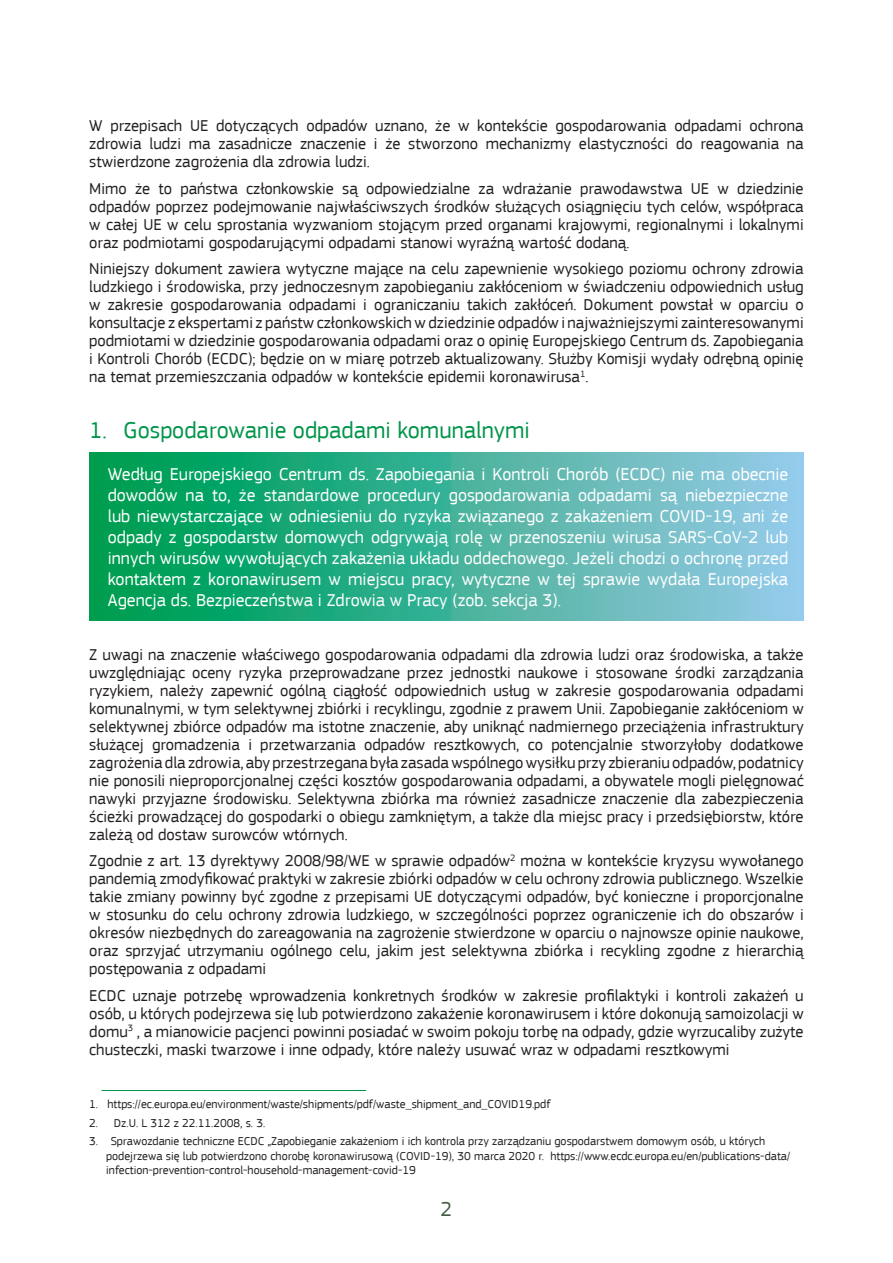
<style>
.page{position:relative;width:893px;height:1263px;background:#fff}
.page>*{position:absolute;margin:0;border:0;box-sizing:border-box;transform-origin:0 0}
.t1{font:24px "EC Square Sans Pro";color:#00954a}
.t2{font:21px "EC Square Sans Pro";color:#435d43}
.paragraphe_1{font:18px/21px "EC Square Sans Pro";color:#fff;text-align:justify}
.paragraphe_1-2{font:16.5px/18px "EC Square Sans Pro";color:#231f20;text-align:justify}
.t3{font:12px/14.4px "EC Square Sans Pro";color:#231f20}
</style>
<div class="page">
<div style="left:89px;top:452px;width:715px;height:169px;background:linear-gradient(to right,#009b49,#99cae9)"></div>
<hr style="left:102px;top:1090px;width:264px;height:1px;background:#00954a">
<p class="paragraphe_1-2" style="left:89px;top:117px;width:716px">W przepisach UE dotyczących odpadów uznano, że w kontekście gospodarowania odpadami ochrona zdrowia ludzi ma zasadnicze znaczenie i że stworzono mechanizmy elastyczności do reagowania na stwierdzone zagrożenia dla zdrowia ludzi.</p>
<p class="paragraphe_1-2" style="left:89px;top:180px;width:716px">Mimo że to państwa członkowskie są odpowiedzialne za wdrażanie prawodawstwa UE w dziedzinie odpadów poprzez podejmowanie najwłaściwszych środków służących osiągnięciu tych celów, współpraca w całej UE w celu sprostania wyzwaniom stojącym przed organami krajowymi, regionalnymi i lokalnymi oraz podmiotami gospodarującymi odpadami stanowi wyraźną wartość dodaną.</p>
<p class="paragraphe_1-2" style="left:89px;top:260px;width:716px">Niniejszy dokument zawiera wytyczne mające na celu zapewnienie wysokiego poziomu ochrony zdrowia ludzkiego i środowiska, przy jednoczesnym zapobieganiu zakłóceniom w świadczeniu odpowiednich usług w zakresie gospodarowania odpadami i ograniczaniu takich zakłóceń. Dokument powstał w oparciu o konsultacje z ekspertami z państw członkowskich w dziedzinie odpadów i najważniejszymi zainteresowanymi podmiotami w dziedzinie gospodarowania odpadami oraz o opinię Europejskiego Centrum ds. Zapobiegania i Kontroli Chorób (ECDC); będzie on w miarę potrzeb aktualizowany. Służby Komisji wydały odrębną opinię na temat przemieszczania odpadów w kontekście epidemii koronawirusa<sup>1</sup>.</p>
<p class="t1" style="left:89px;top:416px;width:442px">1. Gospodarowanie odpadami komunalnymi</p>
<p class="paragraphe_1" style="left:108px;top:463px;width:682px">Według Europejskiego Centrum ds. Zapobiegania i Kontroli Chorób (ECDC) nie ma obecnie dowodów na to, że standardowe procedury gospodarowania odpadami są niebezpieczne lub niewystarczające w odniesieniu do ryzyka związanego z zakażeniem COVID-19, ani że odpady z gospodarstw domowych odgrywają rolę w przenoszeniu wirusa SARS-CoV-2 lub innych wirusów wywołujących zakażenia układu oddechowego. Jeżeli chodzi o ochronę przed kontaktem z koronawirusem w miejscu pracy, wytyczne w tej sprawie wydała Europejska Agencja ds. Bezpieczeństwa i Zdrowia w Pracy (zob. sekcja 3).</p>
<p class="paragraphe_1-2" style="left:89px;top:645px;width:716px">Z uwagi na znaczenie właściwego gospodarowania odpadami dla zdrowia ludzi oraz środowiska, a także uwzględniając oceny ryzyka przeprowadzane przez jednostki naukowe i stosowane środki zarządzania ryzykiem, należy zapewnić ogólną ciągłość odpowiednich usług w zakresie gospodarowania odpadami komunalnymi, w tym selektywnej zbiórki i recyklingu, zgodnie z prawem Unii. Zapobieganie zakłóceniom w selektywnej zbiórce odpadów ma istotne znaczenie, aby uniknąć nadmiernego przeciążenia infrastruktury służącej gromadzenia i przetwarzania odpadów resztkowych, co potencjalnie stworzyłoby dodatkowe zagrożenia dla zdrowia, aby przestrzegana była zasada wspólnego wysiłku przy zbieraniu odpadów, podatnicy nie ponosili nieproporcjonalnej części kosztów gospodarowania odpadami, a obywatele mogli pielęgnować nawyki przyjazne środowisku. Selektywna zbiórka ma również zasadnicze znaczenie dla zabezpieczenia ścieżki prowadzącej do gospodarki o obiegu zamkniętym, a także dla miejsc pracy i przedsiębiorstw, które zależą od dostaw surowców wtórnych.</p>
<p class="paragraphe_1-2" style="left:89px;top:852px;width:716px">Zgodnie z art. 13 dyrektywy 2008/98/WE w sprawie odpadów<sup>2</sup> można w kontekście kryzysu wywołanego pandemią zmodyfikować praktyki w zakresie zbiórki odpadów w celu ochrony zdrowia publicznego. Wszelkie takie zmiany powinny być zgodne z przepisami UE dotyczącymi odpadów, być konieczne i proporcjonalne w stosunku do celu ochrony zdrowia ludzkiego, w szczególności poprzez ograniczenie ich do obszarów i okresów niezbędnych do zareagowania na zagrożenie stwierdzone w oparciu o najnowsze opinie naukowe, oraz sprzyjać utrzymaniu ogólnego celu, jakim jest selektywna zbiórka i recykling zgodne z hierarchią postępowania z odpadami</p>
<p class="paragraphe_1-2" style="left:89px;top:986px;width:716px">ECDC uznaje potrzebę wprowadzenia konkretnych środków w zakresie profilaktyki i kontroli zakażeń u osób, u których podejrzewa się lub potwierdzono zakażenie koronawirusem i które dokonują samoizolacji w domu<sup>3</sup> , a mianowicie pacjenci powinni posiadać w swoim pokoju torbę na odpady, gdzie wyrzucaliby zużyte chusteczki, maski twarzowe i inne odpady, które należy usuwać wraz w odpadami resztkowymi</p>
<p class="t3" style="left:89px;top:1097px;width:463px">1. https://ec.europa.eu/environment/waste/shipments/pdf/waste_shipment_and_COVID19.pdf</p>
<p class="t3" style="left:89px;top:1115px;width:177px">2. Dz.U. L 312 z 22.11.2008, s. 3.</p>
<p class="t3" style="left:106px;top:1134px;width:685px;text-indent:-17px">3. Sprawozdanie techniczne ECDC „Zapobieganie zakażeniom i ich kontrola przy zarządzaniu gospodarstwem domowym osób, u których podejrzewa się lub potwierdzono chorobę koronawirusową (COVID-19), 30 marca 2020 r. https://www.ecdc.europa.eu/en/publications-data/ infection-prevention-control-household-management-covid-19</p>
<p class="t2" style="left:441px;top:1196px;width:13px">2</p>
</div>
